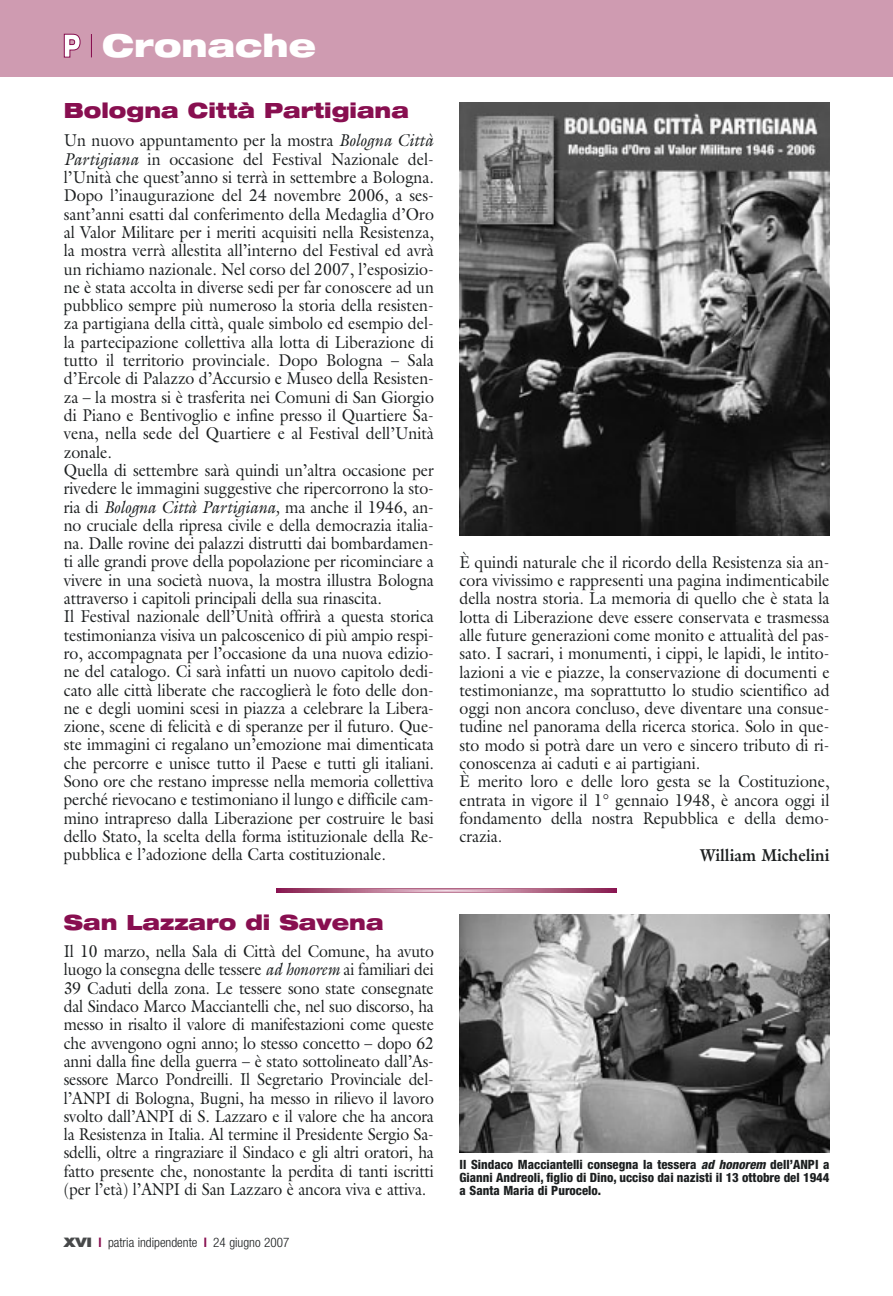
<style>
.page{position:relative;width:893px;height:1296px;background:#fff}
.page>*{position:absolute;margin:0;border:0;box-sizing:border-box;transform-origin:0 0}
.t1{font:900 expanded 31.5px "Helvetica Neue";color:#fff}
.t2{font:900 expanded 21px "Helvetica Neue";color:#880f50;scale:.96 1}
.t3{font:17.25px/18.3px "Galliard";color:#1c1f20;scale:.92 1}
.t4{font:17.25px/18.3px "Galliard";color:#1c1f20;text-align:justify;scale:.91 1}
.t5{font:700 17.25px "Galliard";color:#1c1f20;scale:.92 1}
.t6{font:300 condensed 13.2px "Helvetica Neue";color:#1c1f20}
.t7{font:800 condensed 12.75px/12.8px "Helvetica Neue";color:#1c1f20;text-align:justify}
.s1{font-style:italic}
.s2{font-weight:900;font-stretch:expanded;color:#47494a}
.s3{font-weight:700;color:#880f50}
</style>
<div class="page">
<div style="left:0;top:0;width:892px;height:77px;background:#cf9bb1"></div>
<svg style="left:91px;top:34px;width:1px;height:23px"></svg>
<svg style="left:64px;top:34px;width:17px;height:24px"></svg>
<img style="left:459px;top:102px;width:370px;height:434px">
<hr style="left:276px;top:889px;width:341px;height:4px;background:#8a1251">
<hr style="left:278px;top:889px;width:337px;height:4px;background:#8a1652">
<hr style="left:281px;top:889px;width:331px;height:4px;background:#8b1c54">
<hr style="left:284px;top:889px;width:325px;height:4px;background:#8c2055">
<hr style="left:287px;top:889px;width:319px;height:4px;background:#8d2458">
<hr style="left:290px;top:889px;width:313px;height:4px;background:#8e2858">
<hr style="left:293px;top:889px;width:307px;height:4px;background:#8f2c5a">
<hr style="left:296px;top:889px;width:300px;height:4px;background:#932f5d">
<hr style="left:299px;top:889px;width:295px;height:4px;background:#94335e">
<hr style="left:304px;top:889px;width:285px;height:4px;background:#943861">
<hr style="left:308px;top:889px;width:277px;height:4px;background:#963d64">
<hr style="left:311px;top:889px;width:271px;height:4px;background:#9a4067">
<hr style="left:315px;top:889px;width:263px;height:4px;background:#9b446a">
<hr style="left:319px;top:889px;width:255px;height:4px;background:#9e486d">
<hr style="left:323px;top:889px;width:247px;height:4px;background:#9f4c6f">
<hr style="left:327px;top:889px;width:239px;height:4px;background:#a15072">
<hr style="left:331px;top:889px;width:231px;height:4px;background:#a35475">
<hr style="left:334px;top:889px;width:225px;height:4px;background:#a55878">
<hr style="left:339px;top:889px;width:214px;height:4px;background:#a85d7c">
<hr style="left:344px;top:889px;width:205px;height:4px;background:#ad6180">
<hr style="left:348px;top:889px;width:196px;height:4px;background:#af6583">
<hr style="left:353px;top:889px;width:187px;height:4px;background:#b26987">
<hr style="left:357px;top:889px;width:179px;height:4px;background:#b66d8b">
<hr style="left:361px;top:889px;width:171px;height:4px;background:#b8718e">
<hr style="left:365px;top:889px;width:163px;height:4px;background:#b97591">
<hr style="left:365px;top:889px;width:162px;height:4px;background:#c0819b">
<hr style="left:366px;top:889px;width:161px;height:3px;background:#bc7794">
<hr style="left:371px;top:889px;width:151px;height:3px;background:#be7c97">
<hr style="left:374px;top:889px;width:145px;height:3px;background:#c0809b">
<hr style="left:379px;top:889px;width:135px;height:3px;background:#c2859f">
<hr style="left:383px;top:889px;width:127px;height:3px;background:#c58aa3">
<hr style="left:387px;top:890px;width:119px;height:2px;background:#c78fa7">
<hr style="left:391px;top:890px;width:111px;height:2px;background:#cb92aa">
<hr style="left:394px;top:890px;width:105px;height:2px;background:#cd96ad">
<hr style="left:397px;top:890px;width:98px;height:2px;background:#ce9ab0">
<hr style="left:400px;top:890px;width:92px;height:2px;background:#d09eb3">
<hr style="left:404px;top:890px;width:85px;height:2px;background:#d2a3b8">
<hr style="left:407px;top:890px;width:79px;height:2px;background:#d4a7bb">
<hr style="left:411px;top:890px;width:71px;height:2px;background:#d8aabf">
<hr style="left:414px;top:890px;width:65px;height:1px;background:#dcafc2">
<hr style="left:417px;top:890px;width:59px;height:1px;background:#deb4c5">
<hr style="left:421px;top:890px;width:51px;height:1px;background:#deb9c9">
<hr style="left:423px;top:890px;width:46px;height:1px;background:#e2bdcd">
<hr style="left:427px;top:890px;width:39px;height:1px;background:#e3c2d1">
<hr style="left:430px;top:890px;width:33px;height:1px;background:#e5c6d4">
<svg style="left:432px;top:890px;width:29px;height:2px"></svg>
<img style="left:459px;top:914px;width:370px;height:238px">
<h1 class="t1" style="left:102px;top:34px;width:215px">Cronache</h1>
<p class="t2" style="left:64px;top:102px;width:361px">Bologna Città Partigiana</p>
<p class="t3" style="left:64px;top:133px;width:404px">Un nuovo appuntamento per la mostra <span class="s1">Bologna Città Partigiana</span> in occasione del Festival Nazionale del&shy;l’Unità che quest’anno si terrà in settembre a Bologna.<br>Dopo l’inaugurazione del 24 novembre 2006, a ses&shy;sant’anni esatti dal conferimento della Medaglia d’Oro al Valor Militare per i meriti acquisiti nella Resistenza, la mostra verrà allestita all’interno del Festival ed avrà un richiamo nazionale. Nel corso del 2007, l’esposizio&shy;ne è stata accolta in diverse sedi per far conoscere ad un pubblico sempre più numeroso la storia della resisten&shy;za partigiana della città, quale simbolo ed esempio del&shy;la partecipazione collettiva alla lotta di Liberazione di tutto il territorio provinciale. Dopo Bologna – Sala d’Ercole di Palazzo d’Accursio e Museo della Resisten&shy;za – la mostra si è trasferita nei Comuni di San Giorgio di Piano e Bentivoglio e infine presso il Quartiere Sa&shy;vena, nella sede del Quartiere e al Festival dell’Unità zonale.<br>Quella di settembre sarà quindi un’altra occasione per rivedere le immagini suggestive che ripercorrono la sto&shy;ria di <span class="s1">Bologna Città Partigiana,</span> ma anche il 1946, an&shy;no cruciale della ripresa civile e della democrazia italia&shy;na. Dalle rovine dei palazzi distrutti dai bombardamen&shy;ti alle grandi prove della popolazione per ricominciare a vivere in una società nuova, la mostra illustra Bologna attraverso i capitoli principali della sua rinascita.<br>Il Festival nazionale dell’Unità offrirà a questa storica testimonianza visiva un palcoscenico di più ampio respi&shy;ro, accompagnata per l’occasione da una nuova edizio&shy;ne del catalogo. Ci sarà infatti un nuovo capitolo dedi&shy;cato alle città liberate che raccoglierà le foto delle don&shy;ne e degli uomini scesi in piazza a celebrare la Libera&shy;zione, scene di felicità e di speranze per il futuro. Que&shy;ste immagini ci regalano un’emozione mai dimenticata che percorre e unisce tutto il Paese e tutti gli italiani.<br>Sono ore che restano impresse nella memoria collettiva perché rievocano e testimoniano il lungo e difficile cam&shy;mino intrapreso dalla Liberazione per costruire le basi dello Stato, la scelta della forma istituzionale della Re&shy;pubblica e l’adozione della Carta costituzionale.</p>
<p class="t2" style="left:64px;top:914px;width:334px">San Lazzaro di Savena</p>
<p class="t4" style="left:64px;top:944px;width:408px">Il 10 marzo, nella Sala di Città del Comune, ha avuto luogo la consegna delle tessere <span class="s1">ad honorem</span> ai familiari dei 39 Caduti della zona. Le tessere sono state consegnate dal Sindaco Marco Macciantelli che, nel suo discorso, ha messo in risalto il valore di manifestazioni come queste che avvengono ogni anno; lo stesso concetto – dopo 62 anni dalla fine della guerra – è stato sottolineato dall’As&shy;sessore Marco Pondreilli. Il Segretario Provinciale del&shy;l’ANPI di Bologna, Bugni, ha messo in rilievo il lavoro svolto dall’ANPI di S. Lazzaro e il valore che ha ancora la Resistenza in Italia. Al termine il Presidente Sergio Sa&shy;sdelli, oltre a ringraziare il Sindaco e gli altri oratori, ha fatto presente che, nonostante la perdita di tanti iscritti (per l’età) l’ANPI di San Lazzaro è ancora viva e attiva.</p>
<p class="t6" style="left:64px;top:1238px;width:227px"><span class="s2">XVI</span> <span class="s3">l</span> patria indipendente <span class="s3">l</span> 24 giugno 2007</p>
<p class="t3" style="left:459px;top:554px;width:404px">È quindi naturale che il ricordo della Resistenza sia an&shy;cora vivissimo e rappresenti una pagina indimenticabile della nostra storia. La memoria di quello che è stata la lotta di Liberazione deve essere conservata e trasmessa alle future generazioni come monito e attualità del pas&shy;sato. I sacrari, i monumenti, i cippi, le lapidi, le intito&shy;lazioni a vie e piazze, la conservazione di documenti e testimonianze, ma soprattutto lo studio scientifico ad oggi non ancora concluso, deve diventare una consue&shy;tudine nel panorama della ricerca storica. Solo in que&shy;sto modo si potrà dare un vero e sincero tributo di ri&shy;conoscenza ai caduti e ai partigiani.<br>È merito loro e delle loro gesta se la Costituzione, entrata in vigore il 1° gennaio 1948, è ancora oggi il fondamento della nostra Repubblica e della demo&shy;crazia.</p>
<p class="t5" style="left:700px;top:848px;width:142px">William Michelini</p>
<p class="t7" style="left:459px;top:1160px;width:371px">Il Sindaco Macciantelli consegna la tessera <span class="s1">ad honorem</span> dell’ANPI a Gianni Andreoli, figlio di Dino, ucciso dai nazisti il 13 ottobre del 1944 a Santa Maria di Purocelo.</p>
</div>
